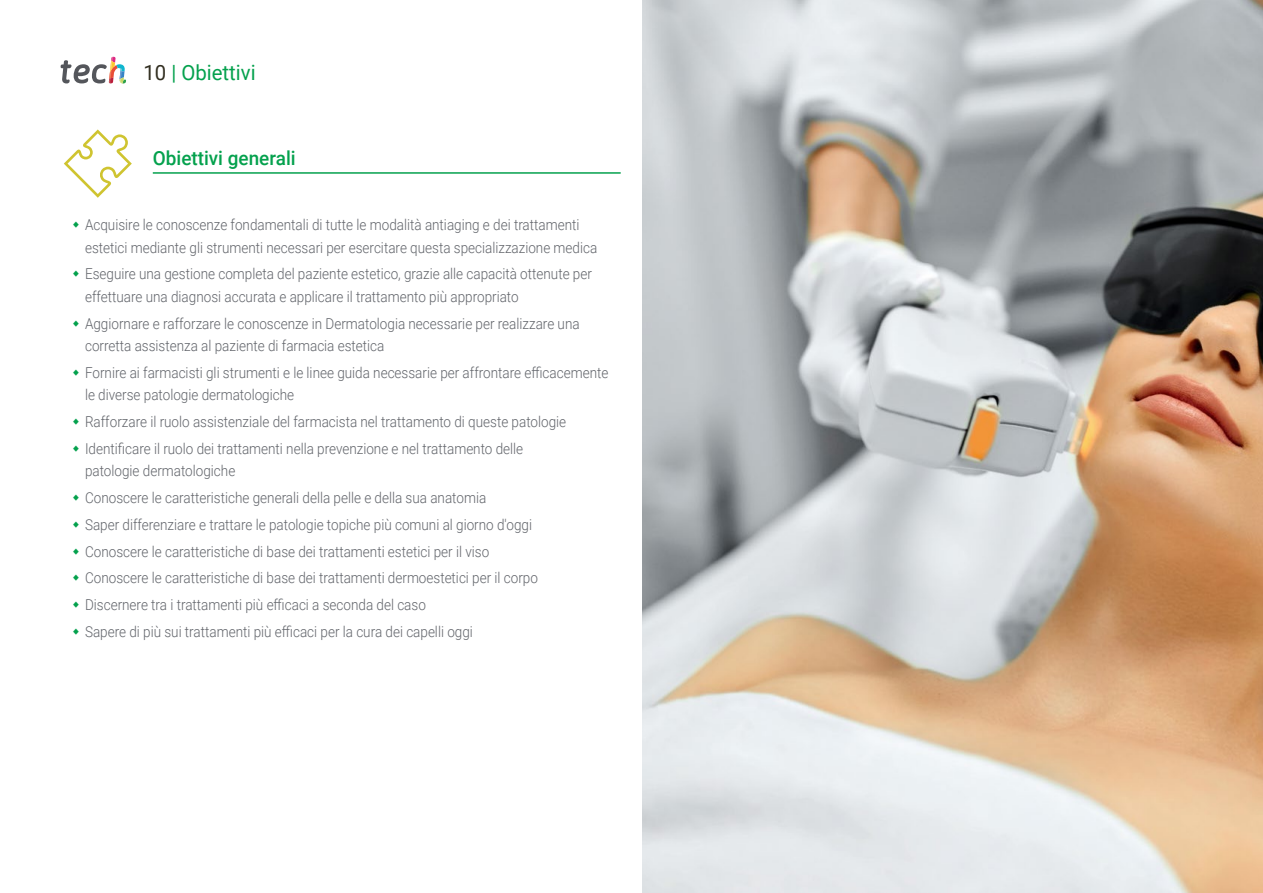
<style>
.page{position:relative;width:1263px;height:893px;background:#fff}
.page>*{position:absolute;margin:0;border:0;box-sizing:border-box;transform-origin:0 0}
.t1{font:21px "Roboto";color:#04a14d}
.t2{font:500 19.5px "Roboto";color:#04a14d}
.t3{font:300 15px/26.7px "Roboto";color:#61646a;scale:.9 1}
.s1{color:#312e20}
</style>
<div class="page">
<hr style="left:153px;top:173px;width:468px;height:1px;background:#04a14d">
<svg style="left:64px;top:129px;width:68px;height:69px"></svg>
<svg style="left:61px;top:57px;width:65px;height:27px"></svg>
<img style="left:642px;top:0;width:621px;height:893px">
<h1 class="t1" style="left:144px;top:57px;width:114px"><span class="s1">10</span> | Obiettivi</h1>
<h2 class="t2" style="left:153px;top:144px;width:144px">Obiettivi generali</h2>
<p class="t3" style="left:85px;top:213px;width:571px;line-height:22.5px">Acquisire le conoscenze fondamentali di tutte le modalità antiaging e dei trattamenti estetici mediante gli strumenti necessari per esercitare questa specializzazione medica</p>
<p class="t3" style="left:85px;top:262px;width:565px;line-height:22.5px">Eseguire una gestione completa del paziente estetico, grazie alle capacità ottenute per effettuare una diagnosi accurata e applicare il trattamento più appropriato</p>
<p class="t3" style="left:85px;top:311px;width:551px;line-height:22.5px">Aggiornare e rafforzare le conoscenze in Dermatologia necessarie per realizzare una corretta assistenza al paziente di farmacia estetica</p>
<p class="t3" style="left:85px;top:361px;width:583px;line-height:22.5px">Fornire ai farmacisti gli strumenti e le linee guida necessarie per affrontare efficacemente le diverse patologie dermatologiche</p>
<p class="t3" style="left:85px;top:408px;width:536px">Rafforzare il ruolo assistenziale del farmacista nel trattamento di queste patologie<br>Identificare il ruolo dei trattamenti nella prevenzione e nel trattamento delle</p>
<p class="t3" style="left:85px;top:457px;width:505px">patologie dermatologiche<br>Conoscere le caratteristiche generali della pelle e della sua anatomia<br>Saper differenziare e trattare le patologie topiche più comuni al giorno d'oggi Conoscere le caratteristiche di base dei trattamenti estetici per il viso Conoscere le caratteristiche di base dei trattamenti dermoestetici per il corpo Discernere tra i trattamenti più efficaci a seconda del caso<br>Sapere di più sui trattamenti più efficaci per la cura dei capelli oggi</p>
</div>
